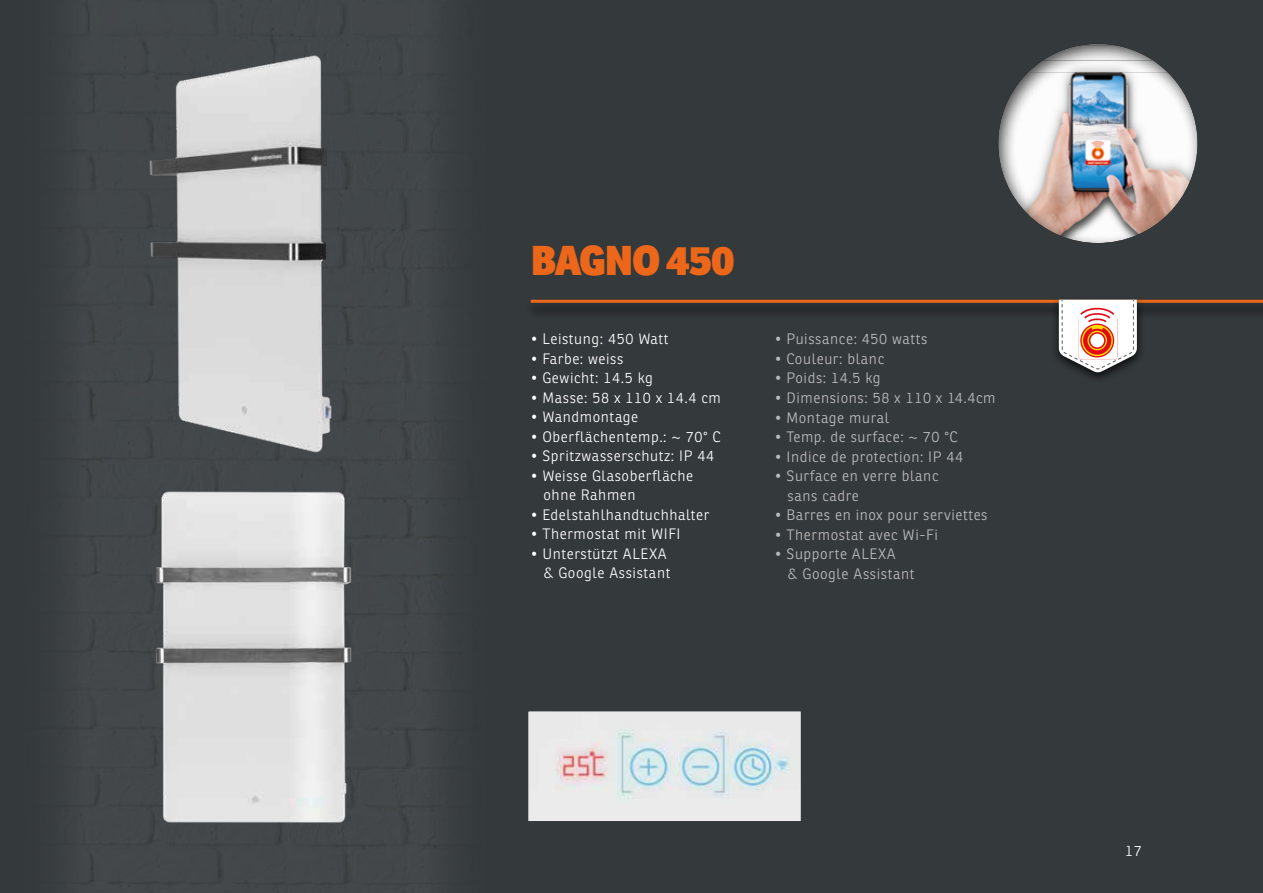
<style>
.page{position:relative;width:1263px;height:893px;background:#34393b}
.page>*{position:absolute;margin:0;border:0;box-sizing:border-box;transform-origin:0 0}
.t1{font:800 40.5px "Ronnia";letter-spacing:-.03em;color:#ec671a}
.t2{font:300 14.7px/19.5px "Ronnia";letter-spacing:.04em;color:#bcbcbc}
.t3{font:300 14.7px/19.5px "Ronnia";letter-spacing:.04em;color:#fff}
</style>
<div class="page">
<div style="left:0;top:0;width:507px;height:893px;background:#3f4446"></div>
<img style="left:155px;top:491px;width:197px;height:332px">
<img style="left:148px;top:55px;width:201px;height:398px">
<img style="left:529px;top:712px;width:271px;height:108px">
<svg style="left:530px;top:299px;width:733px;height:4px;background:#bd5a21"></svg>
<div style="left:1051px;top:295px;width:95px;height:90px;background:#000;opacity:.75"></div>
<svg style="left:1059px;top:300px;width:78px;height:72px;background:#ddc3bb"></svg>
<div style="left:997px;top:41px;width:203px;height:202px;background:#000;opacity:.75"></div>
<h1 class="t1" style="left:531px;top:233px;width:206px">BAGNO 450</h1>
<p class="t3" style="left:531px;top:329px;width:139px">• Leistung: 450 Watt</p>
<p class="t3" style="left:531px;top:349px;width:94px">• Farbe: weiss</p>
<p class="t3" style="left:531px;top:368px;width:124px">• Gewicht: 14.5 kg</p>
<p class="t3" style="left:531px;top:388px;width:192px">• Masse: 58 x 110 x 14.4 cm</p>
<p class="t3" style="left:531px;top:407px;width:109px">• Wandmontage</p>
<p class="t3" style="left:531px;top:427px;width:192px">• Oberflächentemp.: ~ 70° C</p>
<p class="t3" style="left:531px;top:446px;width:185px">• Spritzwasserschutz: IP 44</p>
<p class="t3" style="left:543px;top:466px;width:151px;text-indent:-13px">• Weisse Glasoberfläche ohne Rahmen</p>
<p class="t3" style="left:531px;top:505px;width:180px">• Edelstahlhandtuchhalter</p>
<p class="t3" style="left:531px;top:524px;width:151px">• Thermostat mit WIFI</p>
<p class="t3" style="left:531px;top:544px;width:141px;text-align:right">• Unterstützt ALEXA &amp; Google Assistant</p>
<p class="t2" style="left:775px;top:329px;width:154px">• Puissance: 450 watts</p>
<p class="t2" style="left:775px;top:349px;width:111px">• Couleur: blanc</p>
<p class="t2" style="left:775px;top:368px;width:107px">• Poids: 14.5 kg</p>
<p class="t2" style="left:775px;top:388px;width:222px">• Dimensions: 58 x 110 x 14.4cm</p>
<p class="t2" style="left:775px;top:407px;width:116px">• Montage mural</p>
<p class="t2" style="left:775px;top:427px;width:185px">• Temp. de surface: ~ 70 °C</p>
<p class="t2" style="left:775px;top:446px;width:190px">• Indice de protection: IP 44</p>
<p class="t2" style="left:787px;top:466px;width:152px;text-indent:-13px">• Surface en verre blanc sans cadre</p>
<p class="t2" style="left:775px;top:505px;width:214px">• Barres en inox pour serviettes</p>
<p class="t2" style="left:775px;top:524px;width:165px">• Thermostat avec Wi-Fi</p>
<p class="t2" style="left:787px;top:544px;width:128px;text-indent:-13px">• Supporte ALEXA<br>&amp; Google Assistant</p>
<p class="t3" style="left:1125px;top:841px;width:18px">17</p>
</div>
